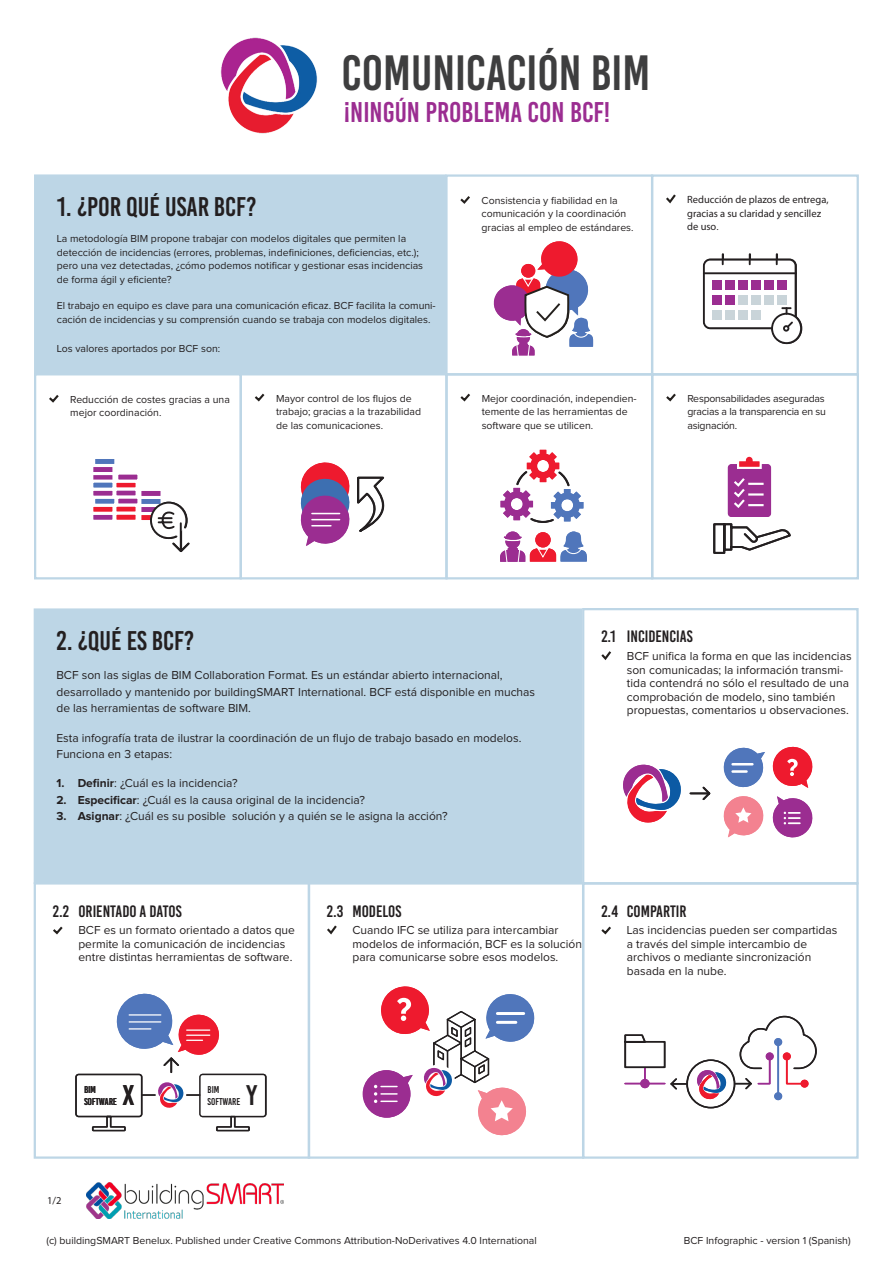
<style>
.page{position:relative;width:893px;height:1263px;background:#fff}
.page>*{position:absolute;margin:0;border:0;box-sizing:border-box;transform-origin:0 0}
.Logo_type_-_BIM_Comm{font:49.5px "Bebas Kai";color:#3e3e3f}
.Logo_type_-_pay_off{font:28.5px "Bebas Kai";color:#9b2d91}
.t1{font:28.35px "Bebas Kai";color:#231f20}
.Chapter_titles{font:27px "Bebas Kai";color:#231f20}
.Subtitles{font:16.5px "Bebas Kai";color:#231f20}
.Body_-_blocks_chapte{font:12px/13.5px "Proxima Nova";color:#231f20}
.Body_-_blue_blocks{font:12px/16.5px "Proxima Nova";color:#231f20}
.Body_-_blue_blocks-2{font:10.5px/13.5px "Proxima Nova";color:#231f20}
.Body_-_blocks_chapte-2{font:10.5px/13.5px "Proxima Nova";color:#231f20}
.Body_-_blocks_chapte-3{font:10.5px/13.5px "Myriad Pro";color:#231f20}
.t2{font:9.9px/12.1px "Bebas Kai";color:#231f20}
.s1{font-family:"Proxima Nova"}
.s2{font-weight:700}
</style>
<div class="page">
<svg style="left:689px;top:786px;width:22px;height:14px"></svg>
<svg style="left:623px;top:764px;width:58px;height:59px"></svg>
<svg style="left:723px;top:746px;width:90px;height:92px"></svg>
<div style="left:199px;top:1074px;width:67px;height:43px;border:1px solid #231f20;border-radius:3px"></div>
<svg style="left:75px;top:993px;width:176px;height:139px"></svg>
<svg style="left:624px;top:1015px;width:193px;height:85px"></svg>
<svg style="left:362px;top:986px;width:173px;height:150px"></svg>
<img style="left:86px;top:1183px;width:198px;height:35px">
<svg style="left:34px;top:174px;width:825px;height:406px"></svg>
<div style="left:35px;top:175px;width:411px;height:199px;background:#bdd6e6"></div>
<div style="left:34px;top:174px;width:412px;height:200px;border:2px solid #bdd6e6"></div>
<div style="left:34px;top:609px;width:547px;height:274px;background:#bdd6e6"></div>
<div style="left:34px;top:608px;width:548px;height:276px;border:2px solid #bdd6e6"></div>
<svg style="left:601px;top:651px;width:10px;height:9px"></svg>
<div style="left:582px;top:608px;width:277px;height:276px;border:2px solid #bdd6e6"></div>
<svg style="left:53px;top:926px;width:10px;height:9px"></svg>
<div style="left:34px;top:882px;width:276px;height:277px;border:2px solid #bdd6e6"></div>
<svg style="left:327px;top:925px;width:10px;height:10px"></svg>
<div style="left:308px;top:882px;width:276px;height:277px;border:2px solid #bdd6e6"></div>
<svg style="left:601px;top:926px;width:10px;height:9px"></svg>
<div style="left:582px;top:882px;width:277px;height:277px;border:2px solid #bdd6e6"></div>
<img style="left:220px;top:37px;width:97px;height:97px">
<p class="Logo_type_-_BIM_Comm" style="left:341px;top:46px;width:310px">COMUNICACIÓN BIM</p>
<p class="Logo_type_-_pay_off" style="left:344px;top:97px;width:268px">¡NINGÚN PROBLEMA CON BCF!</p>
<p class="Chapter_titles" style="left:57px;top:192px;width:201px">1. ¿POR QUÉ USAR BCF?</p>
<p class="Body_-_blue_blocks-2" style="left:57px;top:233px;width:368px">La metodología BIM propone trabajar con modelos digitales que permiten la detección de incidencias (errores, problemas, indefiniciones, deficiencias, etc.); pero una vez detectadas, ¿cómo podemos notificar y gestionar esas incidencias de forma ágil y eficiente?</p>
<p class="Body_-_blue_blocks-2" style="left:57px;top:299px;width:380px">El trabajo en equipo es clave para una comunicación eficaz. BCF facilita la comuni&shy;cación de incidencias y su comprensión cuando se trabaja con modelos digitales.</p>
<p class="Body_-_blue_blocks-2" style="left:57px;top:342px;width:165px">Los valores aportados por BCF son:</p>
<p class="Body_-_blocks_chapte-2" style="left:482px;top:194px;width:153px">Consistencia y fiabilidad en la comunicación y la coordinación gracias al empleo de estándares.</p>
<p class="Body_-_blocks_chapte-3" style="left:687px;top:193px;width:143px">Reducción de plazos de entrega, gracias a su claridad y sencillez de uso<span class="s1">.</span></p>
<p class="Body_-_blocks_chapte-2" style="left:70px;top:393px;width:161px">Reducción de costes gracias a una mejor coordinación.</p>
<p class="Body_-_blocks_chapte-2" style="left:276px;top:392px;width:147px">Mayor control de los flujos de trabajo; gracias a la trazabilidad de las comunicaciones.</p>
<p class="Body_-_blocks_chapte-2" style="left:482px;top:392px;width:156px">Mejor coordinación, independien&shy;temente de las herramientas de software que se utilicen.</p>
<p class="Body_-_blocks_chapte-2" style="left:687px;top:392px;width:140px;text-align:justify">Responsabilidades aseguradas gracias a la transparencia en su asignación.</p>
<p class="Chapter_titles" style="left:56px;top:626px;width:139px">2. ¿QUÉ ES BCF?</p>
<p class="Body_-_blue_blocks" style="left:56px;top:668px;width:480px">BCF son las siglas de BIM Collaboration Format. Es un estándar abierto internacional, desarrollado y mantenido por buildingSMART International. BCF está disponible en muchas de las herramientas de software BIM.</p>
<p class="Body_-_blue_blocks" style="left:56px;top:730px;width:466px">Esta infografía trata de ilustrar la coordinación de un flujo de trabajo basado en modelos.<br>Funciona en 3 etapas:</p>
<p class="Body_-_blue_blocks" style="left:56px;top:776px;width:183px"><span class="s2">1. Definir</span>: ¿Cuál es la incidencia?</p>
<p class="Body_-_blue_blocks" style="left:56px;top:792px;width:310px"><span class="s2">2. Especificar</span>: ¿Cuál es la causa original de la incidencia?</p>
<p class="Body_-_blue_blocks" style="left:56px;top:809px;width:393px"><span class="s2">3. Asignar</span>: ¿Cuál es su posible solución y a quién se le asigna la acción?</p>
<p class="Subtitles" style="left:601px;top:628px;width:93px">2.1 INCIDENCIAS</p>
<p class="Body_-_blocks_chapte" style="left:627px;top:650px;width:226px">BCF unifica la forma en que las incidencias son comunicadas; la información transmi&shy;tida contendrá no sólo el resultado de una comprobación de modelo, sino también propuestas, comentarios u observaciones.</p>
<p class="Subtitles" style="left:53px;top:902px;width:130px">2.2 ORIENTADO A DATOS</p>
<p class="Body_-_blocks_chapte" style="left:78px;top:924px;width:218px">BCF es un formato orientado a datos que permite la comunicación de incidencias entre distintas herramientas de software.</p>
<p class="Subtitles" style="left:327px;top:902px;width:76px">2.3 MODELOS</p>
<p class="Body_-_blocks_chapte" style="left:352px;top:924px;width:231px">Cuando IFC se utiliza para intercambiar modelos de información, BCF es la solución para comunicarse sobre esos modelos.</p>
<p class="Subtitles" style="left:601px;top:902px;width:87px">2.4 COMPARTIR</p>
<p class="Body_-_blocks_chapte" style="left:627px;top:924px;width:212px">Las incidencias pueden ser compartidas a través del simple intercambio de archivos o mediante sincronización basada en la nube.</p>
<p class="t2" style="left:84px;top:1084px;width:34px">BIM<br>SOFTWARE</p>
<h3 class="t1" style="left:247px;top:1080px;width:12px">y</h3>
<h3 class="t1" style="left:123px;top:1080px;width:13px">x</h3>
<p class="t2" style="left:208px;top:1084px;width:34px">BIM<br>SOFTWARE</p>
<p class="Body_-_blocks_chapte-3" style="left:47px;top:1193px;width:16px">1/2</p>
<p class="Body_-_blue_blocks-2" style="left:46px;top:1235px;width:492px">(c) buildingSMART Benelux. Published under Creative Commons Attribution-NoDerivatives 4.0 International</p>
<p class="Body_-_blocks_chapte-2" style="left:684px;top:1235px;width:168px">BCF Infographic - version 1 (Spanish)</p>
</div>
